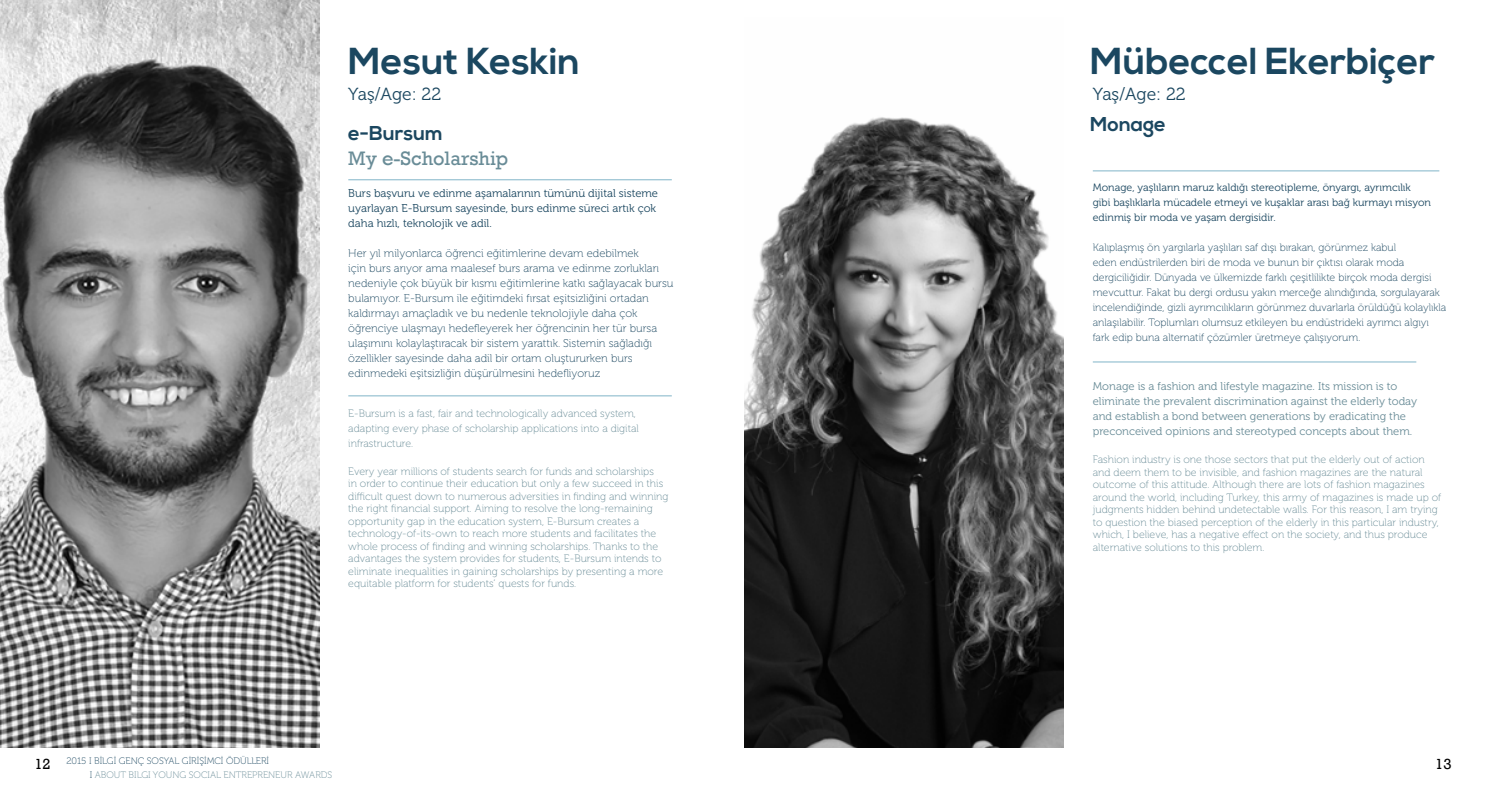
<style>
.page{position:relative;width:1489px;height:798px;background:#fff}
.page>*{position:absolute;margin:0;border:0;box-sizing:border-box;transform-origin:0 0}
.t1{font:700 37.5px "Nexa";color:#1b4760}
.t2{font:20px "Rockwell";color:#698c97}
.t3{font:700 20px "Nexa";color:#1b4760}
.t4{font:17.5px "Museo 300";color:#1b4760}
.t5{font:15px "Rockwell";color:#000}
.t6{font:11.25px/15px "Museo 100";color:#1b4760}
.t7{font:11.25px/15px "Museo 300";color:#698c97}
.t8{font:11.25px/15px "Museo 300";color:#1b4760}
.t9{font:10.62px/12.5px "Museo 100";color:#698c97}
.t10{font:10.62px/15px "Museo 100";color:#1b4760}
.t11{font:10.62px/15px "Museo 300";color:#1b4760}
.t12{font:9.38px/14px "Museo 100";color:#698c97}
.s1{color:#1b4760}
</style>
<div class="page">
<img style="left:0;top:0;width:319px;height:748px">
<hr style="left:348px;top:395px;width:323px;height:1px;background:#9ac3d3">
<hr style="left:348px;top:179px;width:323px;height:1px;background:#9ac3d3">
<img style="left:744px;top:117px;width:319px;height:631px">
<hr style="left:1092px;top:361px;width:324px;height:1px;background:#9ac3d3">
<hr style="left:1092px;top:170px;width:347px;height:1px;background:#9ac3d3">
<h1 class="t1" style="left:348px;top:40px;width:233px">Mesut Keskin</h1>
<h3 class="t4" style="left:348px;top:85px;width:94px">Yaş/Age: 22</h3>
<h2 class="t3" style="left:348px;top:121px;width:96px">e-Bursum</h2>
<h2 class="t2" style="left:348px;top:147px;width:162px">My e-Scholarship</h2>
<p class="t8" style="left:348px;top:186px;width:311px">Burs başvuru ve edinme aşamalarının tümünü dijital sisteme uyarlayan E-Bursum sayesinde, burs edinme süreci artık çok daha hızlı, teknolojik ve adil.</p>
<p class="t6" style="left:348px;top:246px;width:327px">Her yıl milyonlarca öğrenci eğitimlerine devam edebilmek<br>için burs arıyor ama maalesef burs arama ve edinme zorlukları nedeniyle çok büyük bir kısmı eğitimlerine katkı sağlayacak bursu bulamıyor. E-Bursum ile eğitimdeki fırsat eşitsizliğini ortadan kaldırmayı amaçladık ve bu nedenle teknolojiyle daha çok öğrenciye ulaşmayı hedefleyerek her öğrencinin her tür bursa ulaşımını kolaylaştıracak bir sistem yarattık. Sistemin sağladığı özellikler sayesinde daha adil bir ortam oluştururken burs edinmedeki eşitsizliğin düşürülmesini hedefliyoruz</p>
<p class="t9" style="left:348px;top:406px;width:292px;line-height:15px">E-Bursum is a fast, fair and technologically advanced system, adapting every phase of scholarship applications into a digital infrastructure.</p>
<p class="t9" style="left:348px;top:465px;width:322px">Every year millions of students search for funds and scholarships<br>in order to continue their education but only a few succeed in this difficult quest down to numerous adversities in finding and winning the right financial support. Aiming to resolve the long-remaining opportunity gap in the education system, E-Bursum creates a technology-of-its-own to reach more students and facilitates the whole process of finding and winning scholarships. Thanks to the advantages the system provides for students, E-Bursum intends to eliminate inequalities in gaining scholarships by presenting a more equitable platform for students’ quests for funds.</p>
<h1 class="t1" style="left:1090px;top:40px;width:346px">Mübeccel Ekerbiçer</h1>
<h3 class="t4" style="left:1092px;top:85px;width:94px">Yaş/Age: 22</h3>
<h2 class="t3" style="left:1090px;top:112px;width:77px">Monage</h2>
<p class="t11" style="left:1092px;top:180px;width:340px">Monage, yaşlıların maruz kaldığı stereotipleme, önyargı, ayrımcılık gibi başlıklarla mücadele etmeyi ve kuşaklar arası bağ kurmayı misyon edinmiş bir moda ve yaşam dergisidir.</p>
<p class="t10" style="left:1092px;top:240px;width:355px">Kalıplaşmış ön yargılarla yaşlıları saf dışı bırakan, görünmez kabul<br>eden endüstrilerden biri de moda ve bunun bir çıktısı olarak moda dergiciliğidir. Dünyada ve ülkemizde farklı çeşitlilikte birçok moda dergisi mevcuttur. Fakat bu dergi ordusu yakın merceğe alındığında, sorgulayarak incelendiğinde, gizli ayrımcılıkların görünmez duvarlarla örüldüğü kolaylıkla anlaşılabilir. Toplumları olumsuz etkileyen bu endüstrideki ayrımcı algıyı fark edip buna alternatif çözümler üretmeye çalışıyorum.</p>
<p class="t7" style="left:1092px;top:379px;width:326px">Monage is a fashion and lifestyle magazine. Its mission is to eliminate the prevalent discrimination against the elderly today and establish a bond between generations by eradicating the preconceived opinions and stereotyped concepts about them.</p>
<p class="t9" style="left:1092px;top:453px;width:350px">Fashion industry is one those sectors that put the elderly out of action and deem them to be invisible, and fashion magazines are the natural outcome of this attitude. Although there are lots of fashion magazines around the world, including Turkey, this army of magazines is made up of judgments hidden behind undetectable walls. For this reason, I am trying to question the biased perception of the elderly in this particular industry, which, I believe, has a negative effect on the society, and thus produce alternative solutions to this problem.</p>
<p class="t12" style="left:90px;top:753px;width:244px;text-indent:-23px"><span class="s1">2015 I BİLGİ GENÇ SOSYAL GİRİŞİMCİ ÖDÜLLERİ<br>I</span> ABOUT BILGI YOUNG SOCIAL ENTREPRENEUR AWARDS</p>
<h3 class="t5" style="left:34px;top:755px;width:18px">12</h3>
<h3 class="t5" style="left:1435px;top:755px;width:18px">13</h3>
</div>
